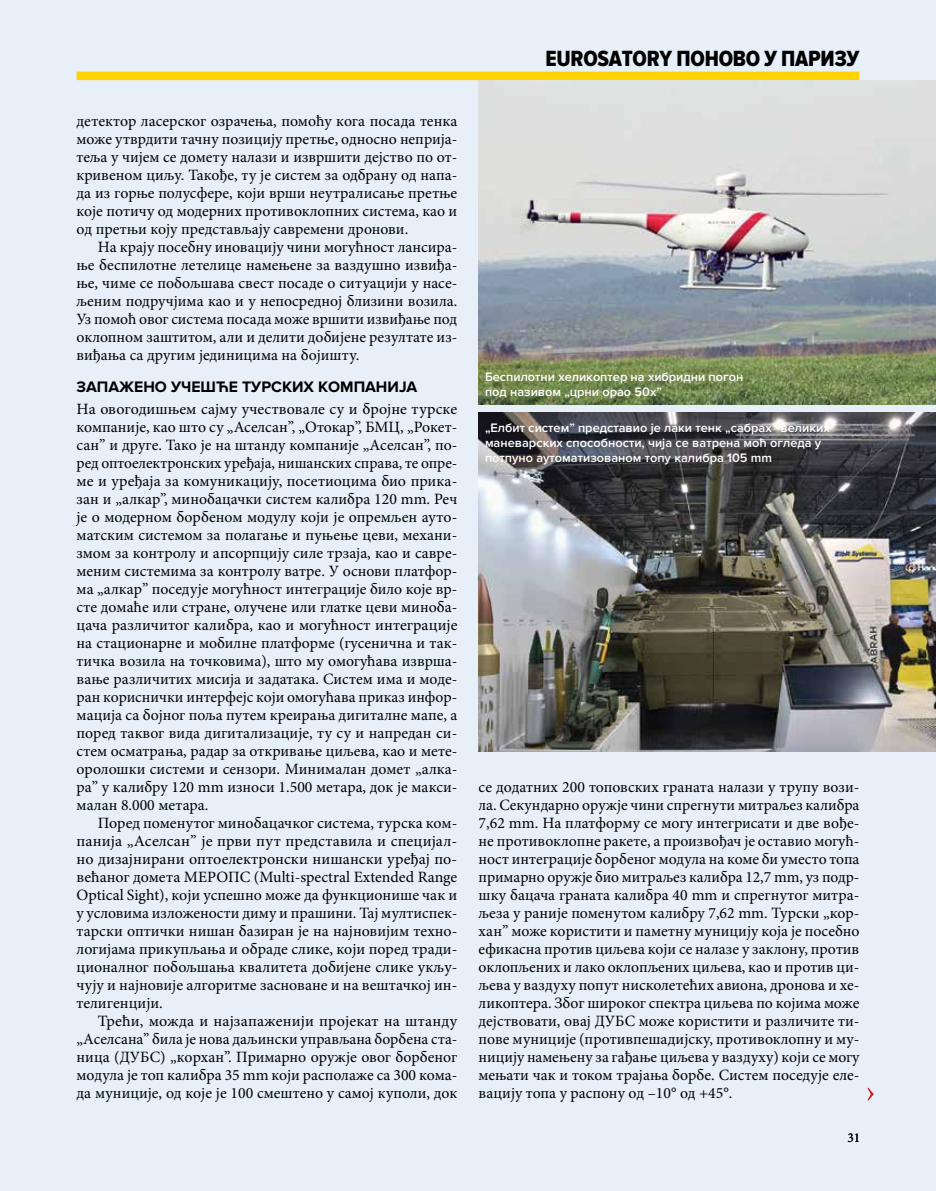
<style>
.page{position:relative;width:936px;height:1191px;background:#fff}
.page>*{position:absolute;margin:0;border:0;box-sizing:border-box;transform-origin:0 0}
.t1{font:22.8px "Proxima Nova Cond Extrabld";letter-spacing:-.01em;color:#000}
.t2{font:15.75px/18px "Minion Pro";color:#000;text-align:justify}
.t3{font:700 15.75px "Proxima Nova";color:#000}
.t4{font:13.5px "Minion Pro";color:#000}
.t5{font:600 12.75px/15px "Proxima Nova";color:#fff}
</style>
<div class="page">
<div style="left:0;top:0;width:935px;height:1191px;background:#e7eff9"></div>
<div style="left:77px;top:72px;width:782px;height:8px;background:#ffd200"></div>
<img style="left:478px;top:80px;width:457px;height:324px">
<img style="left:478px;top:413px;width:457px;height:338px">
<svg style="left:867px;top:1087px;width:6px;height:13px"></svg>
<p class="t2" style="left:77px;top:112px;width:382px">детектор ласерског озрачења, помоћу кога посада тенка може утврдити тачну позицију претње, односно неприја&shy;теља у чијем се домету налази и извршити дејство по от&shy;кривеном циљу. Такође, ту је систем за одбрану од напа&shy;да из горње полусфере, који врши неутралисање претње које потичу од модерних противоклопних система, као и од претњи коју представљају савремени дронови.</p>
<p class="t2" style="left:77px;top:238px;width:382px;text-indent:21px">На крају посебну иновацију чини могућност лансира&shy;ње беспилотне летелице намењене за ваздушно извиђа&shy;ње, чиме се побољшава свест посаде о ситуацији у насе&shy;љеним подручјима као и у непосредној близини возила.<br>Уз помоћ овог система посада може вршити извиђање под оклопном заштитом, али и делити добијене резултате из&shy;виђања са другим јединицима на бојишту.</p>
<p class="t3" style="left:77px;top:377px;width:342px">ЗАПАЖЕНО УЧЕШЋЕ ТУРСКИХ КОМПАНИЈА</p>
<p class="t2" style="left:77px;top:400px;width:382px">На овогодишњем сајму учествовале су и бројне турске компаније, као што су „Аселсан”, „Отокар”, БМЦ, „Рокет&shy;сан” и друге. Тако је на штанду компаније „Аселсан”, по&shy;ред оптоелектронских уређаја, нишанских справа, те опре&shy;ме и уређаја за комуникацију, посетиоцима био прика&shy;зан и „алкар”, минобацачки систем калибра 120 mm. Реч је о модерном борбеном модулу који је опремљен ауто&shy;матским системом за полагање и пуњење цеви, механи&shy;змом за контролу и апсорпцију силе трзаја, као и савре&shy;меним системима за контролу ватре. У основи платфор&shy;ма „алкар” поседује могућност интеграције било које вр&shy;сте домаће или стране, олучене или глатке цеви миноба&shy;цача различитог калибра, као и могућност интеграције на стационарне и мобилне платформе (гусенична и так&shy;тичка возила на точковима), што му омогућава изврша&shy;вање различитих мисија и задатака. Систем има и моде&shy;ран кориснички интерфејс који омогућава приказ инфор&shy;мација са бојног поља путем креирања дигиталне мапе, а поред таквог вида дигитализације, ту су и напредан си&shy;стем осматрања, радар за откривање циљева, као и мете&shy;оролошки системи и сензори. Минималан домет „алка&shy;ра” у калибру 120 mm износи 1.500 метара, док је макси&shy;малан 8.000 метара.</p>
<p class="t2" style="left:77px;top:814px;width:382px;text-indent:21px">Поред поменутог минобацачког система, турска ком&shy;панија „Аселсан” је први пут представила и специјал&shy;но дизајнирани оптоелектронски нишански уређај по&shy;већаног домета МЕРОПС (Multi-spectral Extended Range Optical Sight), који успешно може да функционише чак и у условима изложености диму и прашини. Тај мултиспек&shy;тарски оптички нишан базиран је на најновијим техно&shy;логијама прикупљања и обраде слике, који поред тради&shy;ционалног побољшања квалитета добијене слике укљу&shy;чују и најновије алгоритме засноване и на вештачкој ин&shy;телигенцији.</p>
<p class="t2" style="left:77px;top:1012px;width:382px;text-indent:21px">Трећи, можда и најзапаженији пројекат на штанду „Аселсана” била је нова даљински управљана борбена ста&shy;ница (ДУБС) „корхан”. Примарно оружје овог борбеног модула је топ калибра 35 mm који располаже са 300 кома&shy;да муниције, од које је 100 смештено у самој куполи, док</p>
<h1 class="t1" style="left:545px;top:46px;width:315px">EUROSATORY ПОНОВО У ПАРИЗУ</h1>
<p class="t5" style="left:485px;top:369px;width:260px">Беспилотни хеликоптер на хибридни погон под називом „црни орао 50х”</p>
<p class="t5" style="left:485px;top:420px;width:346px">„Елбит систем” представио је лаки тенк „сабрах” великих маневарских способности, чија се ватрена моћ огледа у потпуно аутоматизованом топу калибра 105 mm</p>
<p class="t2" style="left:478px;top:778px;width:382px">се додатних 200 топовских граната налази у трупу вози&shy;ла. Секундарно оружје чини спрегнути митраљез калибра 7,62 mm. На платформу се могу интегрисати и две вође&shy;не противоклопне ракете, а произвођач је оставио могућ&shy;ност интеграције борбеног модула на коме би уместо топа примарно оружје био митраљез калибра 12,7 mm, уз подр&shy;шку бацача граната калибра 40 mm и спрегнутог митра&shy;љеза у раније поменутом калибру 7,62 mm. Турски „кор&shy;хан” може користити и паметну муницију која је посебно ефикасна против циљева који се налазе у заклону, против оклопљених и лако оклопљених циљева, као и против ци&shy;љева у ваздуху попут нисколетећих авиона, дронова и хе&shy;ликоптера. Због широког спектра циљева по којима може дејствовати, овај ДУБС може користити и различите ти&shy;пове муниције (противпешадијску, противоклопну и му&shy;ницију намењену за гађање циљева у ваздуху) који се могу мењати чак и током трајања борбе. Систем поседује еле&shy;вацију топа у распону од –10° од +45°.</p>
<p class="t4" style="left:847px;top:1128px;width:14px">31</p>
</div>
